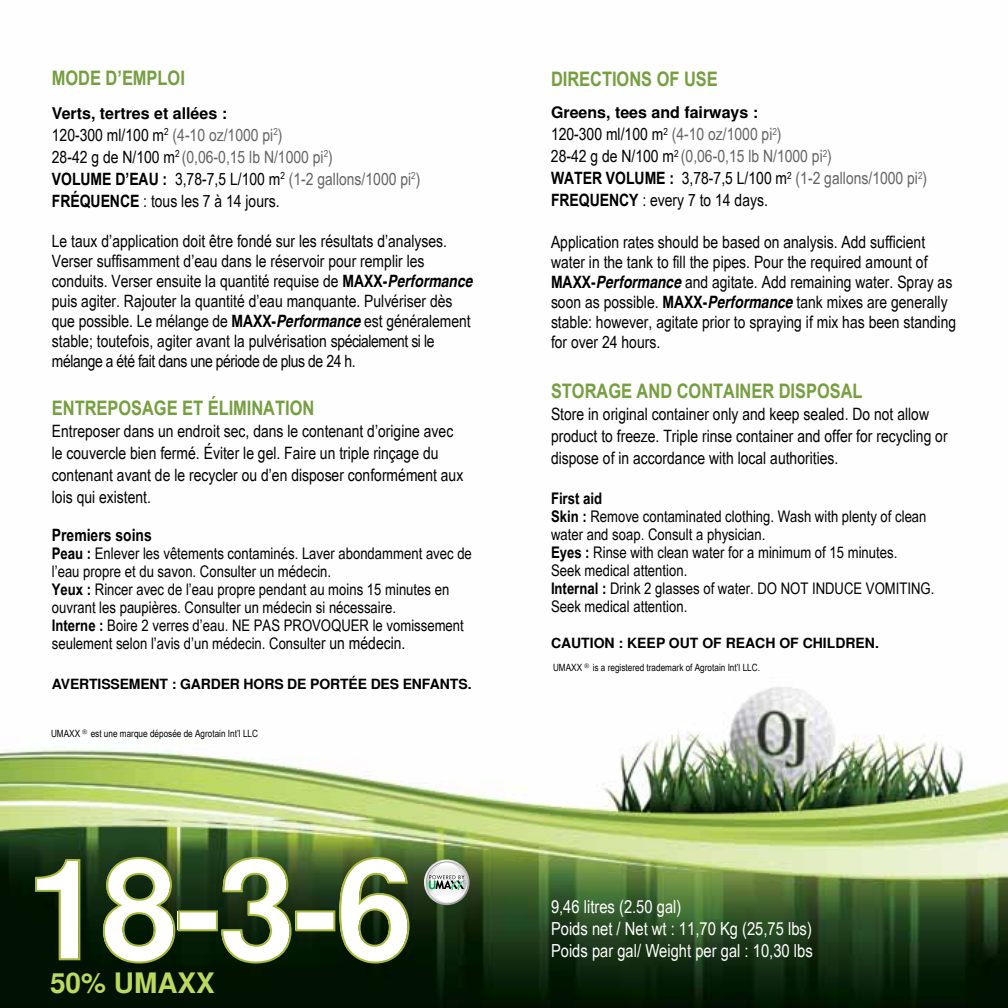
<style>
.page{position:relative;width:1008px;height:1008px;background:#fff}
.page>*{position:absolute;margin:0;border:0;box-sizing:border-box;transform-origin:0 0}
.t1{font:700 140px "Helvetica";color:#fff}
.t2{font:700 28px "Helvetica";color:#bcd85f}
.t3{font:700 condensed 20px "Helvetica";color:#769f40}
.t4{font:condensed 18px/22px "Helvetica";color:#fff}
.t5{font:condensed 17px/22px "Helvetica";color:#000}
.t6{font:700 condensed 17px "Helvetica";color:#000}
.t7{font:condensed 16px/18px "Helvetica";color:#000}
.t8{font:700 16px "Helvetica";color:#000}
.t9{font:700 14px "Helvetica";color:#000}
.t10{font:condensed 10px "Helvetica";color:#000}
.s1{color:#636466}
.s2{font-weight:700}
.s3{font-weight:700;font-style:italic}
.s4{font-size:17px}
</style>
<div class="page">
<img style="left:0;top:687px;width:1008px;height:321px">
<svg style="left:422px;top:860px;width:48px;height:45px"></svg>
<svg style="left:34px;top:858px;width:47px;height:103px;background:#172a0a"></svg>
<svg style="left:102px;top:856px;width:74px;height:109px;background:#1f3611"></svg>
<div style="left:178px;top:910px;width:40px;height:21px;border:2px solid #a8bb38"></div>
<svg style="left:220px;top:856px;width:73px;height:109px;background:#273f17"></svg>
<div style="left:295px;top:910px;width:40px;height:21px;border:2px solid #a8bb38"></div>
<svg style="left:338px;top:856px;width:72px;height:109px;background:#283c14"></svg>
<p class="t3" style="left:52px;top:66px;width:135px">Mode d’emploi</p>
<p class="t8" style="left:52px;top:103px;width:177px">Verts, tertres et allées :</p>
<p class="t5" style="left:52px;top:124px;width:370px">120-300 ml/100 m<sup>2</sup> <span class="s1">(4-10 oz/1000 pi</span><sup>2</sup><span class="s1">)<br></span>28-42 g de N/100 m<sup>2</sup> <span class="s1">(0,06-0,15 lb N/1000 pi</span><sup>2</sup><span class="s1">)<br></span><span class="s2">VOLUME D’EAU :</span> 3,78-7,5 L/100 m<sup>2</sup> <span class="s1">(1-2 gallons/1000 pi</span><sup>2</sup><span class="s1">)<br></span><span class="s2">Fréquence</span> : tous les 7 à 14 jours.</p>
<p class="t5" style="left:52px;top:231px;width:422px;line-height:20px">Le taux d’application doit être fondé sur les résultats d’analyses.<br>Verser suffisamment d’eau dans le réservoir pour remplir les conduits. Verser ensuite la quantité requise de <span class="s2">MAXX-</span><span class="s3">Performance </span>puis agiter. Rajouter la quantité d’eau manquante. Pulvériser dès que possible. Le mélange de <span class="s2">MAXX-</span><span class="s3">Performance</span> est généralement stable; toutefois, agiter avant la pulvérisation spécialement si le mélange a été fait dans une période de plus de 24 h.</p>
<p class="t3" style="left:52px;top:396px;width:46px">ENTREPO</p>
<p class="t3" style="left:131px;top:396px;width:165px">SAGE ET ÉLI MINATION</p>
<p class="t5" style="left:52px;top:420px;width:413px">Entreposer dans un endroit sec, dans le contenant d’origine avec le couvercle bien fermé. Éviter le gel. Faire un triple rinçage du contenant avant de le recycler ou d’en disposer conformément aux lois qui existent.</p>
<p class="t6" style="left:52px;top:525px;width:101px">Premiers soins</p>
<p class="t7" style="left:52px;top:544px;width:422px"><span class="s2">Peau :</span> Enlever les vêtements contaminés. Laver abondamment avec de l’eau propre et du savon. Consulter un médecin.<br><span class="s2">Yeux :</span> Rincer avec de l’eau propre pendant au moins 15 minutes en ouvrant les paupières. Consulter un médecin si nécessaire.<br><span class="s2">Interne :</span> Boire 2 verres d’eau. NE PAS PROVOQUER le vomissement seulement selon l’avis d’un médecin. Consulte<span class="s4">r un médecin.</span></p>
<p class="t9" style="left:52px;top:675px;width:28px">AVERTISSEMENT</p>
<p class="t9" style="left:172px;top:675px;width:40px">: GARDER</p>
<p class="t9" style="left:244px;top:675px;width:138px">HORS DE PORTÉE DES</p>
<p class="t9" style="left:403px;top:675px;width:47px">EN FANTS</p>
<p class="t9" style="left:468px;top:675px;width:5px">.</p>
<p class="t10" style="left:51px;top:728px;width:209px">UMAXX ® est une marque déposée de Agrotain Int’l LLC</p>
<h1 class="t1" style="left:26px;top:827px;width:389px">18-3-6</h1>
<h2 class="t2" style="left:50px;top:966px;width:166px">50% UMAXX</h2>
<p class="t3" style="left:551px;top:68px;width:168px">Directions of use</p>
<p class="t8" style="left:551px;top:103px;width:209px">Greens, tees and fairways :</p>
<p class="t5" style="left:551px;top:124px;width:378px">120-300 ml/100 m<sup>2</sup> <span class="s1">(4-10 oz/1000 pi</span><sup>2</sup><span class="s1">)<br></span>28-42 g de N/100 m<sup>2</sup> <span class="s1">(0,06-0,15 lb N/1000 pi</span><sup>2</sup><span class="s1">)<br></span><span class="s2">WATER VOLUME :</span> 3,78-7,5 L/100 m<sup>2</sup> <span class="s1">(1-2 gallons/1000 pi</span><sup>2</sup><span class="s1">)<br></span><span class="s2">FrEquencY</span> : every 7 to 14 days.</p>
<p class="t5" style="left:551px;top:233px;width:407px;line-height:20px">Application rates should be based on analysis. Add sufficient water in the tank to fill the pipes. Pour the required amount of <span class="s2">MAXX-</span><span class="s3">Performance</span> and agitate. Add remaining water. Spray as soon as possible. <span class="s2">MAXX-</span><span class="s3">Performance</span> tank mixes are generally stable: however, agitate prior to spraying if mix has been standing for over 24 hours.</p>
<p class="t3" style="left:551px;top:380px;width:195px">STORAGE AND CONTAINER</p>
<p class="t3" style="left:779px;top:380px;width:85px">DISPOSAL</p>
<p class="t5" style="left:551px;top:404px;width:398px">Store in original container only and keep sealed. Do not allow product to freeze. Triple rinse container and offer for recycling or dispose of in accordance with local authorities.</p>
<p class="t7" style="left:551px;top:490px;width:385px"><span class="s2">First aid<br>Skin :</span> Remove contaminated clothing. Wash with plenty of clean water and soap. Consult a physician.<br><span class="s2">Eyes :</span> Rinse with clean water for a minimum of 15 minutes.<br>Seek medical attention.<br><span class="s2">Internal :</span> Drink 2 glasses of water. DO NOT INDUCE VOMITING.<br>Seek medical attention.</p>
<p class="t9" style="left:551px;top:635px;width:205px">CAUTION : Keep out of Reach</p>
<p class="t9" style="left:779px;top:635px;width:101px">of Children.</p>
<p class="t10" style="left:553px;top:662px;width:209px">UMAXX ® is a registered trademark of Agrotain Int’l LLC.</p>
<p class="t4" style="left:551px;top:896px;width:263px">9,46 litres (2.50 gal)<br>Poids net / Net wt : 11,70 Kg (25,75 lbs)<br>Poids par gal/ Weight per gal : 10,30 lbs</p>
<p class="t4" style="left:557px;top:909px;width:254px">9,46 litres (2,50 gal)<br>Poids net / Net wt : 11,09 Kg (24,4 lbs)</p>
</div>
